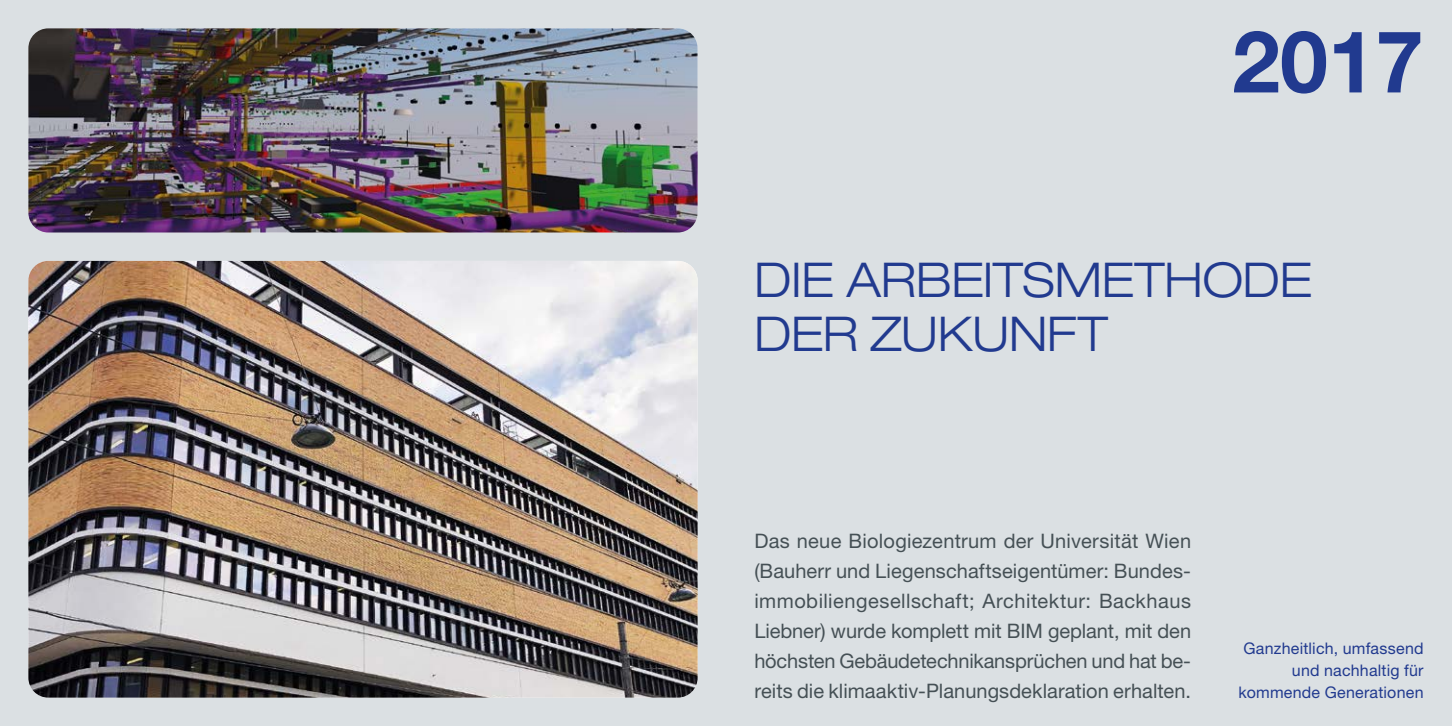
<style>
.page{position:relative;width:1452px;height:726px;background:#fff}
.page>*{position:absolute;margin:0;border:0;box-sizing:border-box;transform-origin:0 0}
.t1{font:700 86px "Helvetica Neue";color:#213a8f}
.t2{font:300 expanded 48px/54px "Helvetica Neue";letter-spacing:-.01em;color:#213a8f}
.t3{font:20px/30px "Helvetica Neue";color:#455055;text-align:justify}
.t4{font:16px/22px "Helvetica Neue";letter-spacing:.015em;color:#213a8f;text-align:right}
</style>
<div class="page">
<div style="left:0;top:0;width:1451px;height:726px;background:#dbe0e3"></div>
<img style="left:28px;top:28px;width:669px;height:204px">
<img style="left:28px;top:261px;width:669px;height:436px">
<h1 class="t1" style="left:1232px;top:-6px;width:193px">2017</h1>
<h2 class="t2" style="left:754px;top:252px;width:559px">DIE ARBEITSMETHODE<br>DER ZUKUNFT</h2>
<p class="t3" style="left:754px;top:525px;width:438px">Das neue Biologiezentrum der Universität Wien (Bauherr und Liegenschaftseigentümer: Bundes&shy;immobiliengesellschaft; Architektur: Backhaus Liebner) wurde komplett mit BIM geplant, mit den höchsten Gebäudetechnikansprüchen und hat be&shy;reits die klimaaktiv-Planungsdeklaration erhalten.</p>
<p class="t4" style="left:1238px;top:636px;width:186px">Ganzheitlich, umfassend und nachhaltig für kommende Generationen</p>
</div>
